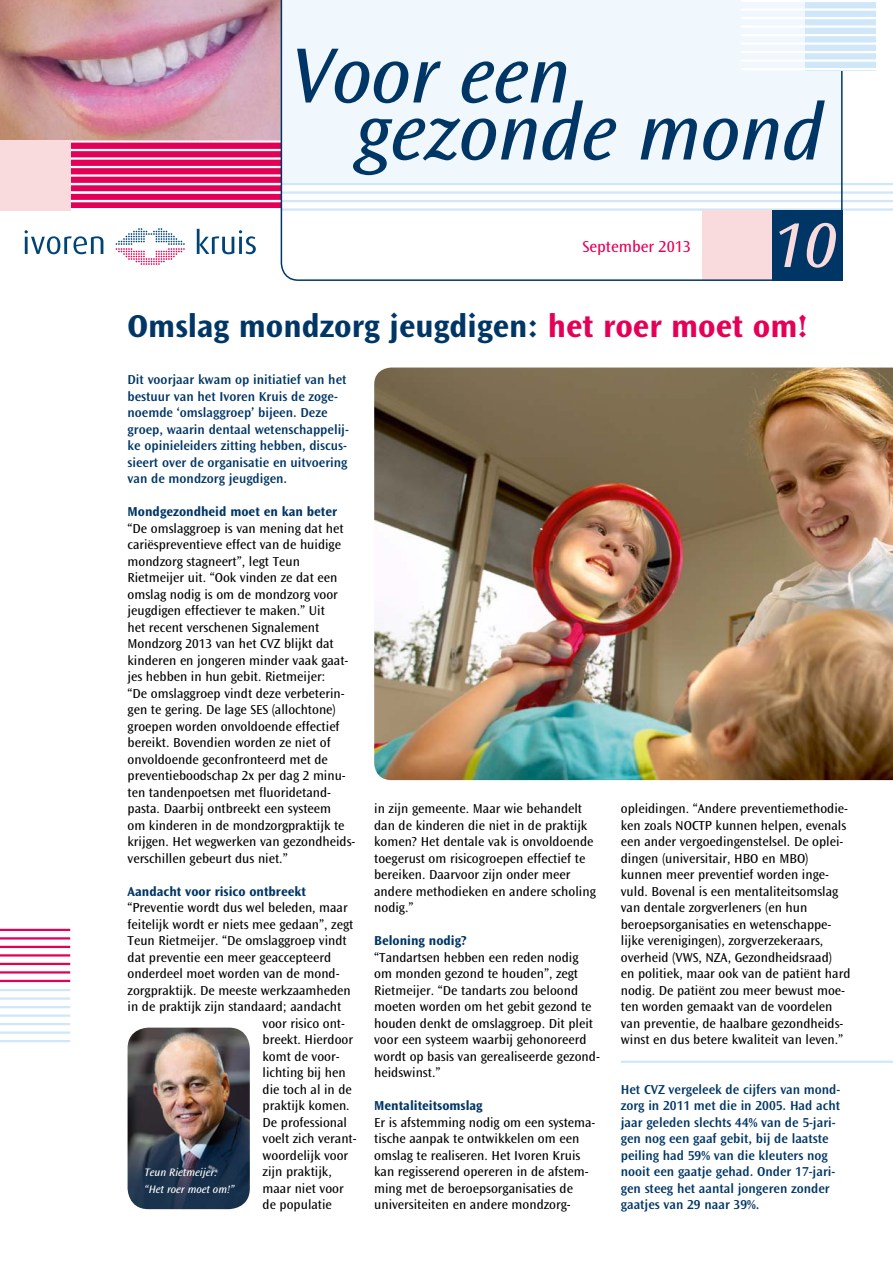
<style>
.page{position:relative;width:893px;height:1263px;background:#fff}
.page>*{position:absolute;margin:0;border:0;box-sizing:border-box;transform-origin:0 0}
.t1{font:italic 81.45px/57px "Ocean Sans Std";color:#003665}
.t2{font:italic 66px "Ocean Sans Std";color:#fadbdd}
.t3{font:700 33px "Ocean Sans Std";color:#003665}
.t4{font:16.5px "Ocean Sans Std";color:#e50057}
.t5{font:13.5px/16.5px "Ocean Sans Std";color:#000}
.t6{font:600 13.5px/16.5px "Ocean Sans Std";color:#003665}
.t7{font:700 13.5px "Ocean Sans Std";color:#003665}
.t8{font:italic 11.25px/16.5px "Ocean Sans Std";color:#fff}
.s1{color:#e50057}
</style>
<div class="page">
<svg style="left:70px;top:143px;width:211px;height:65px;background:#e4085c"></svg>
<img style="left:0;top:0;width:281px;height:140px">
<hr style="left:0;top:183px;width:893px;height:2px;background:#cfe7f9">
<hr style="left:0;top:191px;width:893px;height:3px;background:#cfe7f9">
<hr style="left:0;top:200px;width:893px;height:2px;background:#cfe7f9">
<hr style="left:0;top:208px;width:893px;height:3px;background:#cfe7f9">
<hr style="left:0;top:149px;width:281px;height:2px;background:#fff">
<hr style="left:0;top:157px;width:281px;height:3px;background:#fff">
<hr style="left:0;top:166px;width:281px;height:2px;background:#fff">
<hr style="left:0;top:174px;width:281px;height:3px;background:#fff">
<hr style="left:0;top:183px;width:281px;height:2px;background:#fff">
<hr style="left:0;top:191px;width:281px;height:3px;background:#fff">
<hr style="left:0;top:200px;width:281px;height:2px;background:#fff">
<hr style="left:0;top:208px;width:281px;height:3px;background:#fff">
<svg style="left:116px;top:228px;width:69px;height:37px"></svg>
<svg style="left:25px;top:230px;width:78px;height:24px"></svg>
<svg style="left:197px;top:229px;width:59px;height:25px"></svg>
<svg style="left:281px;top:0;width:562px;height:281px"></svg>
<div style="left:806px;top:0;width:70px;height:70px;background:#cfe7f9"></div>
<hr style="left:741px;top:0;width:152px;height:2px;background:#fff">
<hr style="left:741px;top:8px;width:152px;height:3px;background:#fff">
<hr style="left:741px;top:17px;width:152px;height:2px;background:#fff">
<hr style="left:741px;top:25px;width:152px;height:3px;background:#fff">
<hr style="left:741px;top:34px;width:152px;height:2px;background:#fff">
<hr style="left:741px;top:42px;width:152px;height:3px;background:#fff">
<hr style="left:741px;top:51px;width:152px;height:2px;background:#fff">
<hr style="left:741px;top:59px;width:152px;height:3px;background:#fff">
<hr style="left:741px;top:68px;width:152px;height:2px;background:#fff">
<div style="left:772px;top:211px;width:71px;height:70px;background:#003665"></div>
<div style="left:0;top:140px;width:70px;height:71px;background:#fadbdd"></div>
<img style="left:374px;top:368px;width:519px;height:412px">
<hr style="left:0;top:989px;width:70px;height:2px;background:#cfe7f9">
<hr style="left:0;top:997px;width:70px;height:3px;background:#cfe7f9">
<hr style="left:0;top:1006px;width:70px;height:2px;background:#cfe7f9">
<hr style="left:0;top:1014px;width:70px;height:3px;background:#cfe7f9">
<hr style="left:0;top:1023px;width:70px;height:2px;background:#cfe7f9">
<hr style="left:0;top:1031px;width:70px;height:3px;background:#cfe7f9">
<hr style="left:0;top:1040px;width:70px;height:2px;background:#cfe7f9">
<hr style="left:0;top:929px;width:70px;height:2px;background:#e50057">
<hr style="left:0;top:937px;width:70px;height:2px;background:#e50057">
<hr style="left:0;top:946px;width:70px;height:2px;background:#e50057">
<hr style="left:0;top:954px;width:70px;height:2px;background:#e50057">
<hr style="left:0;top:963px;width:70px;height:2px;background:#e50057">
<hr style="left:0;top:971px;width:70px;height:2px;background:#e50057">
<hr style="left:0;top:980px;width:70px;height:2px;background:#e50057">
<hr style="left:621px;top:1061px;width:272px;height:2px;background:#cfe7f9">
<img style="left:128px;top:1028px;width:122px;height:181px">
<h1 class="t1" style="left:356px;top:48px;width:470px;text-indent:-66px">Voor een gezonde mond</h1>
<p class="t4" style="left:583px;top:237px;width:110px">September 2013</p>
<h2 class="t2" style="left:772px;top:209px;width:66px">10</h2>
<h3 class="t3" style="left:128px;top:308px;width:682px">Omslag mondzorg jeugdigen: <span class="s1">het roer moet om!</span></h3>
<p class="t6" style="left:128px;top:371px;width:223px">Dit voorjaar kwam op initiatief van het bestuur van het Ivoren Kruis de zoge&shy;noemde ‘omslaggroep’ bijeen. Deze groep, waarin dentaal wetenschappelij&shy;ke opinieleiders zitting hebben, discus&shy;sieert over de organisatie en uitvoering van de mondzorg jeugdigen.</p>
<p class="t7" style="left:128px;top:504px;width:211px">Mondgezondheid moet en kan beter</p>
<p class="t5" style="left:128px;top:520px;width:229px">“De omslaggroep is van mening dat het cariëspreventieve effect van de huidige mondzorg stagneert”, legt Teun Rietmeijer uit. “Ook vinden ze dat een omslag nodig is om de mondzorg voor jeugdigen effectiever te maken.” Uit<br>het recent verschenen Signalement Mondzorg 2013 van het CVZ blijkt dat kinderen en jongeren minder vaak gaat&shy;jes hebben in hun gebit. Rietmeijer:<br>“De omslaggroep vindt deze verbeterin&shy;gen te gering. De lage SES (allochtone) groepen worden onvoldoende effectief bereikt. Bovendien worden ze niet of onvoldoende geconfronteerd met de preventieboodschap 2x per dag 2 minu&shy;ten tandenpoetsen met fluoridetand&shy;pasta. Daarbij ontbreekt een systeem<br>om kinderen in de mondzorgpraktijk te krijgen. Het wegwerken van gezondheids&shy;verschillen gebeurt dus niet.”</p>
<p class="t7" style="left:128px;top:883px;width:180px">Aandacht voor risico ontbreekt</p>
<p class="t5" style="left:128px;top:899px;width:222px">“Preventie wordt dus wel beleden, maar</p>
<p class="t5" style="left:128px;top:916px;width:227px">feitelijk wordt er niets mee gedaan”, zegt</p>
<p class="t5" style="left:128px;top:932px;width:221px">Teun Rietmeijer. “De omslaggroep vindt</p>
<p class="t5" style="left:128px;top:949px;width:205px">dat preventie een meer geaccepteerd</p>
<p class="t5" style="left:128px;top:965px;width:214px">onderdeel moet worden van de mond-</p>
<p class="t5" style="left:128px;top:982px;width:225px">zorgpraktijk. De meeste werkzaamheden</p>
<p class="t5" style="left:128px;top:998px;width:215px">in de praktijk zijn standaard; aandacht</p>
<p class="t5" style="left:263px;top:1015px;width:84px">voor risico ont-</p>
<p class="t5" style="left:263px;top:1031px;width:92px">breekt. Hierdoor</p>
<p class="t5" style="left:263px;top:1048px;width:79px">komt de voor-</p>
<p class="t5" style="left:263px;top:1064px;width:85px">lichting bij hen</p>
<p class="t5" style="left:263px;top:1081px;width:91px">die toch al in de</p>
<p class="t5" style="left:263px;top:1097px;width:89px">praktijk komen.</p>
<p class="t5" style="left:263px;top:1114px;width:86px">De professional</p>
<p class="t5" style="left:263px;top:1130px;width:96px">voelt zich verant-</p>
<p class="t5" style="left:263px;top:1147px;width:87px">woordelijk voor</p>
<p class="t5" style="left:263px;top:1163px;width:71px">zijn praktijk,</p>
<p class="t5" style="left:263px;top:1180px;width:83px">maar niet voor</p>
<p class="t5" style="left:263px;top:1196px;width:71px">de populatie</p>
<p class="t8" style="left:145px;top:1164px;width:91px">Teun Rietmeijer: “Het roer moet om!”</p>
<p class="t5" style="left:374px;top:800px;width:223px">in zijn gemeente. Maar wie behandelt dan de kinderen die niet in de praktijk komen? Het dentale vak is onvoldoende toegerust om risicogroepen effectief te bereiken. Daarvoor zijn onder meer andere methodieken en andere scholing nodig.”</p>
<p class="t7" style="left:374px;top:933px;width:94px">Beloning nodig?</p>
<p class="t5" style="left:374px;top:949px;width:227px">“Tandartsen hebben een reden nodig<br>om monden gezond te houden”, zegt Rietmeijer. “De tandarts zou beloond moeten worden om het gebit gezond te houden denkt de omslaggroep. Dit pleit voor een systeem waarbij gehonoreerd wordt op basis van gerealiseerde gezond&shy;heidswinst.”</p>
<p class="t7" style="left:374px;top:1098px;width:110px">Mentaliteitsomslag</p>
<p class="t5" style="left:374px;top:1114px;width:222px">Er is afstemming nodig om een systema&shy;tische aanpak te ontwikkelen om een omslag te realiseren. Het Ivoren Kruis kan regisserend opereren in de afstem&shy;ming met de beroepsorganisaties de universiteiten en andere mondzorg-</p>
<p class="t5" style="left:621px;top:800px;width:231px">opleidingen. “Andere preventiemethodie&shy;ken zoals NOCTP kunnen helpen, evenals een ander vergoedingenstelsel. De oplei&shy;dingen (universitair, HBO en MBO) kunnen meer preventief worden inge&shy;vuld. Bovenal is een mentaliteitsomslag van dentale zorgverleners (en hun beroepsorganisaties en wetenschappe&shy;lijke verenigingen), zorgverzekeraars, overheid (VWS, NZA, Gezondheidsraad)<br>en politiek, maar ook van de patiënt hard nodig. De patiënt zou meer bewust moe&shy;ten worden gemaakt van de voordelen van preventie, de haalbare gezondheids&shy;winst en dus betere kwaliteit van leven.”</p>
<p class="t6" style="left:621px;top:1081px;width:221px">Het CVZ vergeleek de cijfers van mond&shy;zorg in 2011 met die in 2005. Had acht jaar geleden slechts 44% van de 5-jari&shy;gen nog een gaaf gebit, bij de laatste peiling had 59% van die kleuters nog nooit een gaatje gehad. Onder 17-jari&shy;gen steeg het aantal jongeren zonder gaatjes van 29 naar 39%.</p>
</div>
